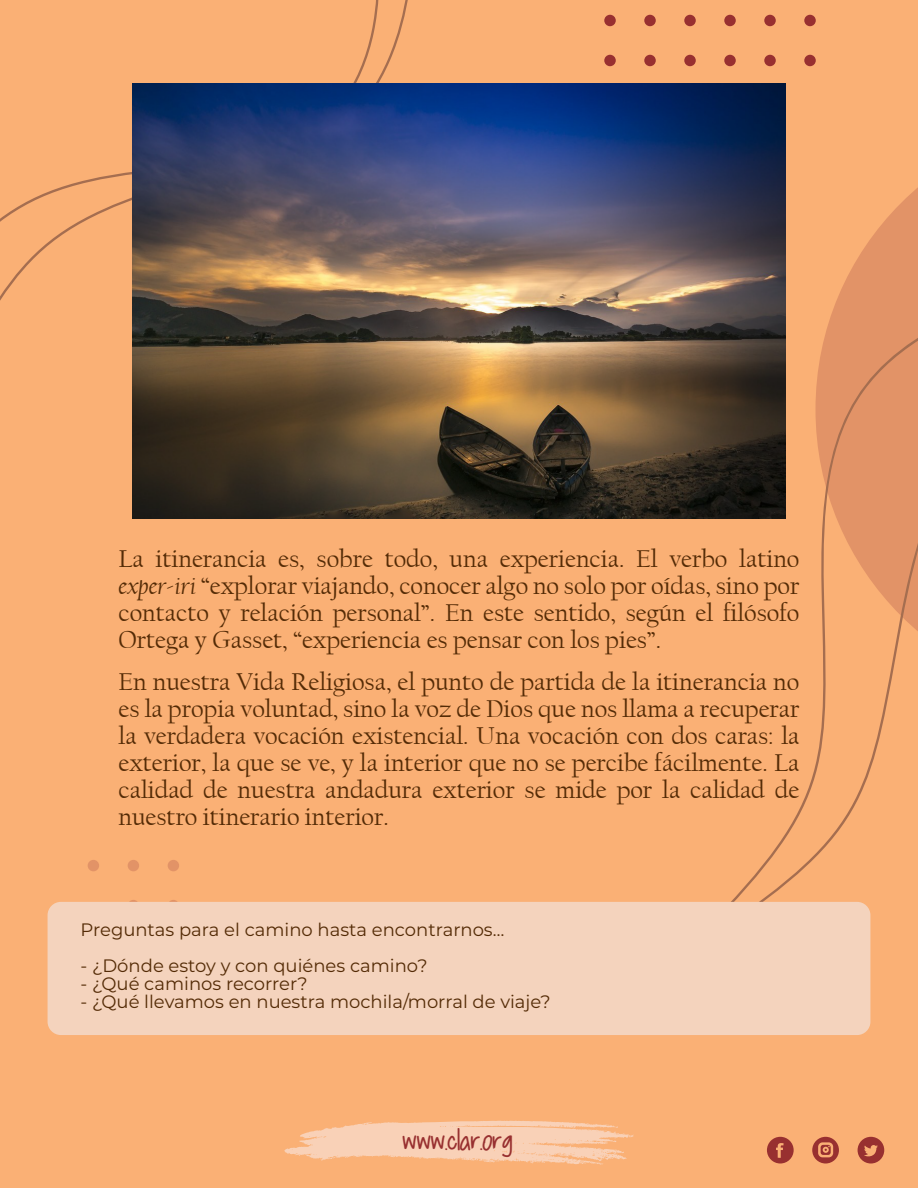
<style>
.page{position:relative;width:918px;height:1188px;background:#fff}
.page>*{position:absolute;margin:0;border:0;box-sizing:border-box;transform-origin:0 0}
.t1{font:26.25px "Alpine Script";color:#983030}
.t2{font:25.5px/27px "Californian FB";color:#542b06;text-align:justify}
.t3{font:18px "Montserrat";color:#542b06}
.s1{font-style:italic}
</style>
<div class="page">
<div style="left:0;top:902px;width:918px;height:286px;background:#fab075"></div>
<div style="left:0;top:0;width:918px;height:919px;background:#fab075"></div>
<svg style="left:846px;top:188px;width:72px;height:91px;fill:#e29367"></svg>
<svg style="left:812px;top:1137px;width:27px;height:27px"></svg>
<svg style="left:767px;top:1137px;width:27px;height:27px"></svg>
<svg style="left:858px;top:1137px;width:26px;height:27px"></svg>
<svg style="left:0;top:0;width:412px;height:486px"></svg>
<svg style="left:785px;top:279px;width:133px;height:85px;fill:#e29367"></svg>
<svg style="left:600px;top:364px;width:318px;height:555px"></svg>
<div style="left:804px;top:15px;width:12px;height:11px;background:#983030;border-radius:50%"></div>
<div style="left:804px;top:55px;width:12px;height:11px;background:#983030;border-radius:50%"></div>
<div style="left:764px;top:15px;width:12px;height:11px;background:#983030;border-radius:50%"></div>
<div style="left:764px;top:55px;width:12px;height:11px;background:#983030;border-radius:50%"></div>
<div style="left:644px;top:15px;width:12px;height:11px;background:#983030;border-radius:50%"></div>
<div style="left:644px;top:55px;width:12px;height:11px;background:#983030;border-radius:50%"></div>
<div style="left:604px;top:15px;width:12px;height:11px;background:#983030;border-radius:50%"></div>
<div style="left:604px;top:55px;width:12px;height:11px;background:#983030;border-radius:50%"></div>
<div style="left:724px;top:15px;width:12px;height:11px;background:#983030;border-radius:50%"></div>
<div style="left:724px;top:55px;width:12px;height:11px;background:#983030;border-radius:50%"></div>
<div style="left:684px;top:15px;width:12px;height:11px;background:#983030;border-radius:50%"></div>
<div style="left:684px;top:55px;width:12px;height:11px;background:#983030;border-radius:50%"></div>
<div style="left:168px;top:860px;width:11px;height:11px;background:#e29367;border-radius:50%"></div>
<div style="left:168px;top:900px;width:11px;height:11px;background:#e49b71;border-radius:50%"></div>
<svg style="left:284px;top:1120px;width:350px;height:45px"></svg>
<svg style="left:47px;top:860px;width:92px;height:175px"></svg>
<div style="left:48px;top:902px;width:822px;height:133px;background:#f4d3bd;border-radius:13px"></div>
<img style="left:133px;top:84px;width:652px;height:434px">
<p class="t2" style="left:119px;top:545px;width:682px">La itinerancia es, sobre todo, una experiencia. El verbo latino <span class="s1">exper-iri</span> “explorar viajando, conocer algo no solo por oídas, sino por contacto y relación personal”. En este sentido, según el filósofo Ortega y Gasset, “experiencia es pensar con los pies”.</p>
<p class="t2" style="left:119px;top:668px;width:682px">En nuestra Vida Religiosa, el punto de partida de la itinerancia no es la propia voluntad, sino la voz de Dios que nos llama a recuperar la verdadera vocación existencial. Una vocación con dos caras: la exterior, la que se ve, y la interior que no se percibe fácilmente. La calidad de nuestra andadura exterior se mide por la calidad de nuestro itinerario interior.</p>
<p class="t3" style="left:81px;top:917px;width:425px">Preguntas para el camino hasta encontrarnos…</p>
<p class="t3" style="left:81px;top:953px;width:348px">- ¿Dónde estoy y con quiénes camino?</p>
<p class="t3" style="left:81px;top:971px;width:228px">- ¿Qué caminos recorrer?</p>
<p class="t3" style="left:81px;top:989px;width:472px">- ¿Qué llevamos en nuestra mochila/morral de viaje?</p>
<p class="t1" style="left:403px;top:1127px;width:111px">www.clar.org</p>
</div>
